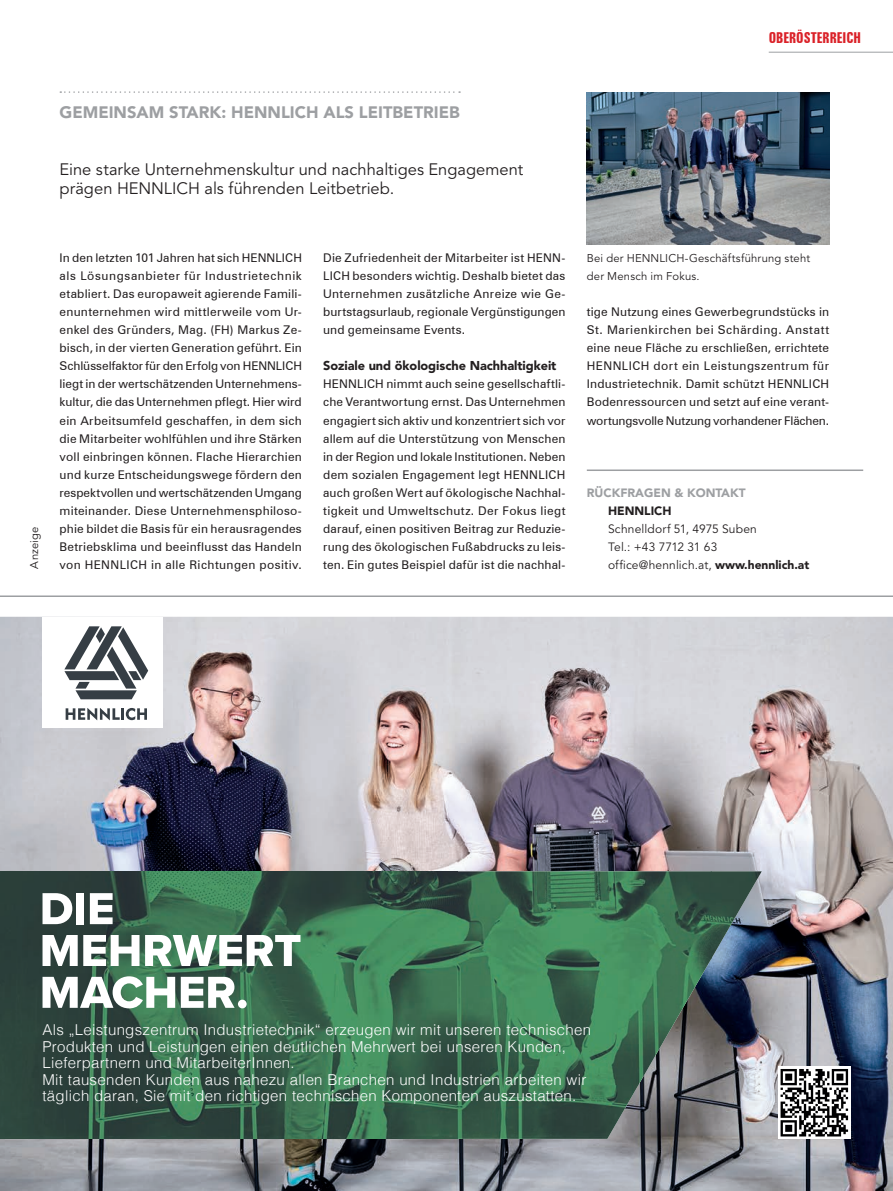
<style>
.page{position:relative;width:893px;height:1191px;background:#fff}
.page>*{position:absolute;margin:0;border:0;box-sizing:border-box;transform-origin:0 0}
.t1{font:16.5px/19.5px "Avenir LT Std";color:#231f20}
.t2{font:900 16.5px "Avenir LT Std";color:#9d9fa2}
.t3{font:300 15px/16.5px "Helvetica";letter-spacing:.02em;color:#fff}
.t4{font:700 extra-condensed 15px "Zurich BT";color:#da2128}
.t5{font:900 12.75px "Avenir LT Std";letter-spacing:-.005em;color:#231f20}
.t6{font:12px/18px "Zurich BT";letter-spacing:.01em;color:#231f20;text-align:justify}
.t7{font:12px/18px "Avenir LT Std";letter-spacing:.015em;color:#231f20}
.t8{font:900 12px "Avenir LT Std";color:#9d9fa2}
.t9{font:900 12px "Avenir LT Std";color:#231f20}
.t10{font:11.25px/18px "Avenir LT Std";letter-spacing:.015em;color:#231f20}
.s1{font-weight:900}
</style>
<div class="page">
<hr style="left:769px;top:52px;width:124px;height:1px;background:#9d9fa2">
<svg style="left:60px;top:91px;width:400px;height:2px"></svg>
<hr style="left:587px;top:469px;width:276px;height:2px;background:#9d9fa2">
<hr style="left:0;top:595px;width:893px;height:2px;background:#9d9fa2">
<img style="left:587px;top:93px;width:242px;height:151px">
<img style="left:0;top:617px;width:893px;height:574px">
<img style="left:0;top:871px;width:457px;height:267px">
<img style="left:457px;top:871px;width:255px;height:215px">
<img style="left:711px;top:871px;width:51px;height:88px">
<img style="left:457px;top:1085px;width:181px;height:53px">
<div style="left:43px;top:617px;width:120px;height:110px;background:#fff"></div>
<svg style="left:66px;top:708px;width:81px;height:12px"></svg>
<svg style="left:64px;top:626px;width:84px;height:73px"></svg>
<svg style="left:778px;top:1066px;width:72px;height:72px"></svg>
<svg style="left:781px;top:1069px;width:67px;height:67px"></svg>
<svg style="left:43px;top:893px;width:29px;height:31px"></svg>
<div style="left:76px;top:893px;width:8px;height:31px;background:#fff"></div>
<svg style="left:90px;top:893px;width:23px;height:31px"></svg>
<svg style="left:43px;top:935px;width:257px;height:31px"></svg>
<svg style="left:43px;top:976px;width:132px;height:32px"></svg>
<svg style="left:181px;top:976px;width:54px;height:31px"></svg>
<div style="left:238px;top:999px;width:9px;height:9px;background:#fff;border-radius:50%"></div>
<p class="t4" style="left:769px;top:29px;width:94px">OBERÖSTERREICH</p>
<h1 class="t2" style="left:60px;top:103px;width:402px">GEMEINSAM STARK: HENNLICH ALS LEITBETRIEB</h1>
<h1 class="t1" style="left:60px;top:160px;width:465px">Eine starke Unternehmenskultur und nachhaltiges Engagement prägen HENNLICH als führenden Leitbetrieb.</h1>
<p class="t10" style="left:26px;top:568px;width:43px;rotate:-90deg">Anzeige</p>
<p class="t6" style="left:60px;top:249px;width:244px">In den letzten 101 Jahren hat sich HENNLICH als Lösungsanbieter für Industrietechnik etabliert. Das europaweit agierende Famili&shy;enunternehmen wird mittlerweile vom Ur&shy;enkel des Gründers, Mag. (FH) Markus Ze&shy;bisch, in der vierten Generation geführt. Ein Schlüsselfaktor für den Erfolg von HENNLICH liegt in der wertschätzenden Unternehmens&shy;kultur, die das Unternehmen pflegt. Hier wird ein Arbeitsumfeld geschaffen, in dem sich die Mitarbeiter wohlfühlen und ihre Stärken voll einbringen können. Flache Hierarchien und kurze Entscheidungswege fördern den respektvollen und wertschätzenden Umgang miteinander. Diese Unternehmensphiloso&shy;phie bildet die Basis für ein herausragendes Betriebsklima und beeinflusst das Handeln von HENNLICH in alle Richtungen positiv.</p>
<p class="t6" style="left:323px;top:249px;width:244px">Die Zufriedenheit der Mitarbeiter ist HENN-LICH besonders wichtig. Deshalb bietet das Unternehmen zusätzliche Anreize wie Ge&shy;burtstagsurlaub, regionale Vergünstigungen und gemeinsame Events.</p>
<p class="t5" style="left:323px;top:358px;width:235px">Soziale und ökologische Nachhaltigkeit</p>
<p class="t6" style="left:323px;top:375px;width:244px">HENNLICH nimmt auch seine gesellschaftli&shy;che Verantwortung ernst. Das Unternehmen engagiert sich aktiv und konzentriert sich vor allem auf die Unterstützung von Menschen in der Region und lokale Institutionen. Neben dem sozialen Engagement legt HENNLICH auch großen Wert auf ökologische Nachhal&shy;tigkeit und Umweltschutz. Der Fokus liegt darauf, einen positiven Beitrag zur Reduzie&shy;rung des ökologischen Fußabdrucks zu leis&shy;ten. Ein gutes Beispiel dafür ist die nachhal-</p>
<p class="t10" style="left:587px;top:250px;width:225px">Bei der HENNLICH-Geschäftsführung steht der Mensch im Fokus.</p>
<p class="t6" style="left:587px;top:303px;width:244px">tige Nutzung eines Gewerbegrundstücks in St. Marienkirchen bei Schärding. Anstatt eine neue Fläche zu erschließen, errichtete HENNLICH dort ein Leistungszentrum für Industrietechnik. Damit schützt HENNLICH Bodenressourcen und setzt auf eine verant&shy;wortungsvolle Nutzung vorhandener Flächen.</p>
<p class="t8" style="left:587px;top:485px;width:160px">RÜCKFRAGEN &amp; KONTAKT</p>
<p class="t9" style="left:608px;top:503px;width:65px">HENNLICH</p>
<p class="t7" style="left:608px;top:520px;width:203px">Schnelldorf 51, 4975 Suben<br>Tel.: +43 7712 31 63 office@hennlich.at, <span class="s1">www.hennlich.at</span></p>
<p class="t3" style="left:43px;top:1020px;width:550px">Als „Leistungszentrum Industrietechnik“ erzeugen wir mit unseren technischen Produkten und Leistungen einen deutlichen Mehrwert bei unseren Kunden, Lieferpartnern und MitarbeiterInnen.<br>Mit tausenden Kunden aus nahezu allen Branchen und Industrien arbeiten wir täglich daran, Sie mit den richtigen technischen Komponenten auszustatten.</p>
</div>
